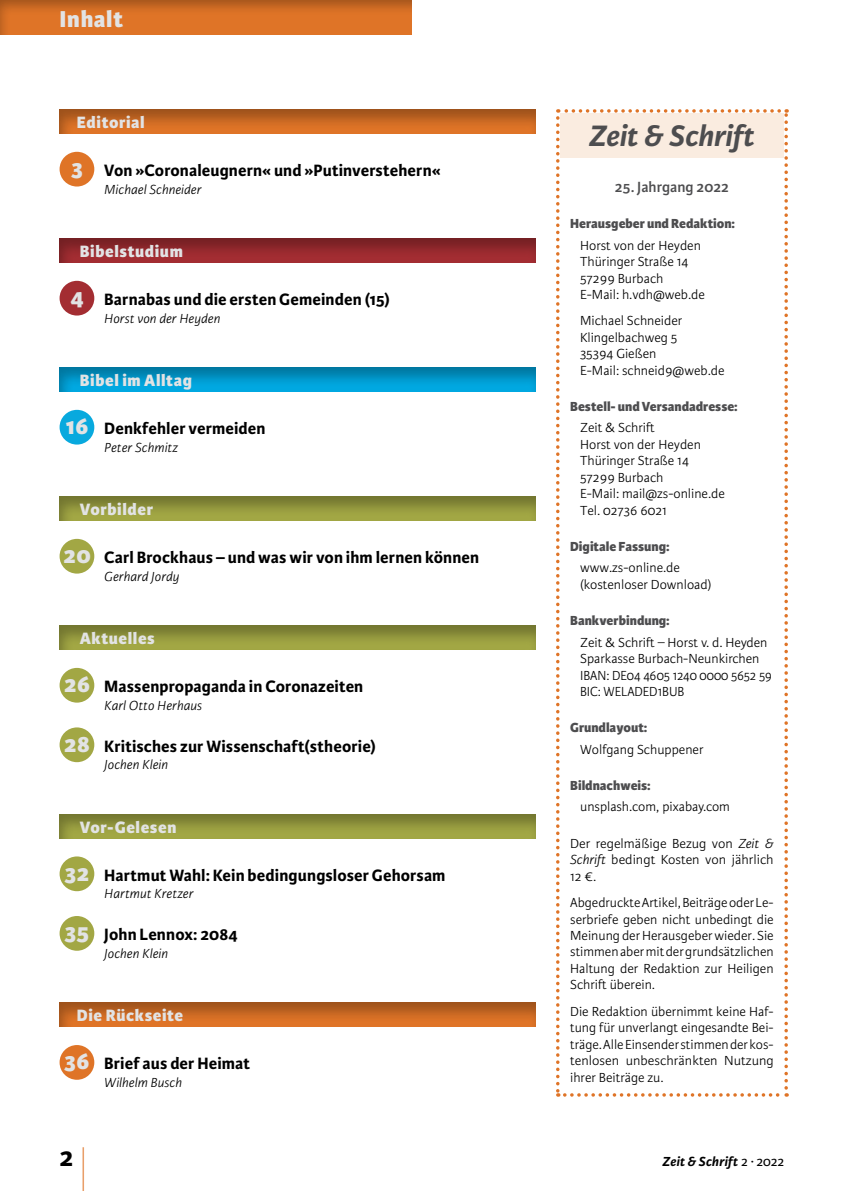
<style>
.page{position:relative;width:844px;height:1191px;background:#fff}
.page>*{position:absolute;margin:0;border:0;box-sizing:border-box;transform-origin:0 0}
.t1{font:300 59.5px "Karmina Sans Basic";color:#df7427;scale:.29 1}
.t2{font:italic 700 31.5px "Karmina Sans Basic";color:#4d4d4f}
.t3{font:700 28px "Karmina Sans Basic";color:#000}
.t4{font:800 24.5px "Karmina Sans Basic";letter-spacing:.03em;color:#e2e3e4}
.t5{font:700 17.5px "Karmina Sans Basic";letter-spacing:.005em;color:#000}
.t6{font:800 17.5px "Karmina Sans Basic";letter-spacing:.035em;color:#e2e3e4}
.t7{font:600 15.75px "Karmina Sans Basic";color:#4d4d4f}
.t8{font:300 14px/16.4px "Karmina Sans Basic";color:#000}
.t9{font:italic 300 14px "Karmina Sans Basic";letter-spacing:.01em;color:#000}
.t10{font:800 14px "Karmina Sans Basic";color:#4d4d4f}
.t11{font:italic 700 14px "Karmina Sans Basic";letter-spacing:.015em;color:#000}
.s1{font-weight:800;font-size:24.5px;color:#e2e3e4}
.s2{font-style:italic}
.s3{font-weight:400;font-style:normal}
</style>
<div class="page">
<div style="left:0;top:0;width:413px;height:35px;background:#000;opacity:.3"></div>
<svg style="left:556px;top:109px;width:231px;height:987px"></svg>
<div style="left:60px;top:281px;width:34px;height:34px;background:#a32d32;border-radius:50%"></div>
<div style="left:56px;top:235px;width:480px;height:31px;background:#000;opacity:.3"></div>
<div style="left:56px;top:106px;width:480px;height:29px;background:#000;opacity:.3"></div>
<div style="left:60px;top:152px;width:34px;height:34px;background:#df7427;border-radius:50%"></div>
<div style="left:56px;top:998px;width:480px;height:30px;background:#000;opacity:.3"></div>
<div style="left:60px;top:1045px;width:34px;height:34px;background:#df7427;border-radius:50%"></div>
<div style="left:56px;top:808px;width:480px;height:31px;background:#000;opacity:.3"></div>
<div style="left:60px;top:856px;width:34px;height:35px;background:#a2a744;border-radius:50%"></div>
<div style="left:60px;top:916px;width:34px;height:34px;background:#a2a744;border-radius:50%"></div>
<div style="left:56px;top:362px;width:480px;height:30px;background:#000;opacity:.3"></div>
<div style="left:60px;top:410px;width:34px;height:34px;background:#08a9de;border-radius:50%"></div>
<div style="left:56px;top:490px;width:480px;height:32px;background:#000;opacity:.3"></div>
<div style="left:60px;top:539px;width:34px;height:34px;background:#a2a744;border-radius:50%"></div>
<div style="left:56px;top:619px;width:480px;height:32px;background:#000;opacity:.3"></div>
<div style="left:60px;top:668px;width:34px;height:34px;background:#a2a744;border-radius:50%"></div>
<div style="left:60px;top:727px;width:34px;height:35px;background:#a2a744;border-radius:50%"></div>
<h3 class="t4" style="left:60px;top:4px;width:65px">Inhalt</h3>
<p class="t6" style="left:77px;top:112px;width:69px">Editorial</p>
<p class="t5" style="left:71px;top:160px;width:370px"><span class="s1">3</span> Von »Coronaleugnern« und »Putinverstehern«</p>
<p class="t9" style="left:104px;top:181px;width:99px">Michael Schneider</p>
<p class="t6" style="left:80px;top:241px;width:105px">Bibelstudium</p>
<p class="t5" style="left:70px;top:289px;width:321px"><span class="s1">4</span> Barnabas und die ersten Gemeinden (15)</p>
<p class="t9" style="left:104px;top:310px;width:117px">Horst von der Heyden</p>
<p class="t6" style="left:80px;top:370px;width:114px">Bibel im Alltag</p>
<p class="t5" style="left:65px;top:418px;width:202px"><span class="s1">16</span> Denkfehler vermeiden</p>
<p class="t9" style="left:104px;top:439px;width:75px">Peter Schmitz</p>
<p class="t6" style="left:80px;top:499px;width:75px">Vorbilder</p>
<p class="t5" style="left:63px;top:547px;width:417px"><span class="s1">20</span> Carl Brockhaus – und was wir von ihm lernen können</p>
<p class="t9" style="left:104px;top:568px;width:77px">Gerhard Jordy</p>
<p class="t6" style="left:80px;top:628px;width:77px">Aktuelles</p>
<p class="t5" style="left:64px;top:676px;width:301px"><span class="s1">26</span> Massenpropaganda in Coronazeiten</p>
<p class="t9" style="left:104px;top:697px;width:99px">Karl Otto Herhaus</p>
<p class="t5" style="left:64px;top:736px;width:313px"><span class="s1">28</span> Kritisches zur Wissenschaft(stheorie)</p>
<p class="t9" style="left:104px;top:757px;width:65px">Jochen Klein</p>
<p class="t6" style="left:80px;top:817px;width:98px">Vor-Gelesen</p>
<p class="t5" style="left:65px;top:865px;width:382px"><span class="s1">32</span> Hartmut Wahl: Kein bedingungsloser Gehorsam</p>
<p class="t9" style="left:104px;top:886px;width:91px">Hartmut Kretzer</p>
<p class="t5" style="left:65px;top:924px;width:174px"><span class="s1">35</span> John Lennox: 2084</p>
<p class="t9" style="left:104px;top:945px;width:65px">Jochen Klein</p>
<p class="t6" style="left:77px;top:1005px;width:108px">Die Rückseite</p>
<p class="t5" style="left:65px;top:1053px;width:187px"><span class="s1">36</span> Brief aus der Heimat</p>
<p class="t9" style="left:104px;top:1074px;width:79px">Wilhelm Busch</p>
<h2 class="t2" style="left:589px;top:118px;width:167px">Zeit &amp; Schrift</h2>
<p class="t7" style="left:614px;top:178px;width:116px">25. Jahrgang 2022</p>
<p class="t10" style="left:570px;top:215px;width:166px">Herausgeber und Redaktion:</p>
<p class="t8" style="left:580px;top:237px;width:126px">Horst von der Heyden<br>Thüringer Straße 14<br>57299 Burbach<br>E-Mail: h.vdh@web.de</p>
<p class="t8" style="left:580px;top:313px;width:146px">Michael Schneider<br>Klingelbachweg 5<br>35394 Gießen<br>E-Mail: schneid9@web.de</p>
<p class="t10" style="left:570px;top:398px;width:169px">Bestell- und Versandadresse:</p>
<p class="t8" style="left:580px;top:420px;width:146px">Zeit &amp; Schrift<br>Horst von der Heyden<br>Thüringer Straße 14<br>57299 Burbach<br>E-Mail: mail@zs-online.de<br>Tel. 02736 6021</p>
<p class="t10" style="left:570px;top:538px;width:101px">Digitale Fassung:</p>
<p class="t8" style="left:580px;top:560px;width:133px">www.zs-online.de (kostenloser Download)</p>
<p class="t10" style="left:570px;top:612px;width:101px">Bankverbindung:</p>
<p class="t8" style="left:580px;top:634px;width:193px">Zeit &amp; Schrift – Horst v. d. Heyden<br>Sparkasse Burbach-Neunkirchen<br>IBAN: DE04 4605 1240 0000 5652 59<br>BIC: WELADED1BUB</p>
<p class="t10" style="left:570px;top:719px;width:79px">Grundlayout:</p>
<p class="t8" style="left:580px;top:741px;width:125px">Wolfgang Schuppener</p>
<p class="t10" style="left:570px;top:777px;width:82px">Bildnachweis:</p>
<p class="t8" style="left:580px;top:799px;width:151px">unsplash.com, pixabay.com</p>
<p class="t8" style="left:570px;top:835px;width:205px;text-align:justify">Der regelmäßige Bezug von <span class="s2">Zeit &amp; Schrift</span> bedingt Kosten von jährlich 12 €.</p>
<p class="t8" style="left:570px;top:894px;width:205px;text-align:justify">Abgedruckte Artikel, Beiträge oder Le&shy;serbriefe geben nicht unbedingt die Meinung der Herausgeber wieder. Sie stimmen aber mit der grundsätzlichen Haltung der Redaktion zur Heiligen Schrift überein.</p>
<p class="t8" style="left:570px;top:1003px;width:205px;text-align:justify">Die Redaktion übernimmt keine Haf&shy;tung für unverlangt eingesandte Bei&shy;träge. Alle Einsender stimmen der kos&shy;tenlosen unbeschränkten Nutzung ihrer Beiträge zu.</p>
<h3 class="t3" style="left:60px;top:1141px;width:16px">2</h3>
<h1 class="t1" style="left:81px;top:1140px;width:17px">|</h1>
<p class="t11" style="left:662px;top:1153px;width:123px">Zeit &amp; Schrift <span class="s3">2 ∙ 2022</span></p>
</div>
